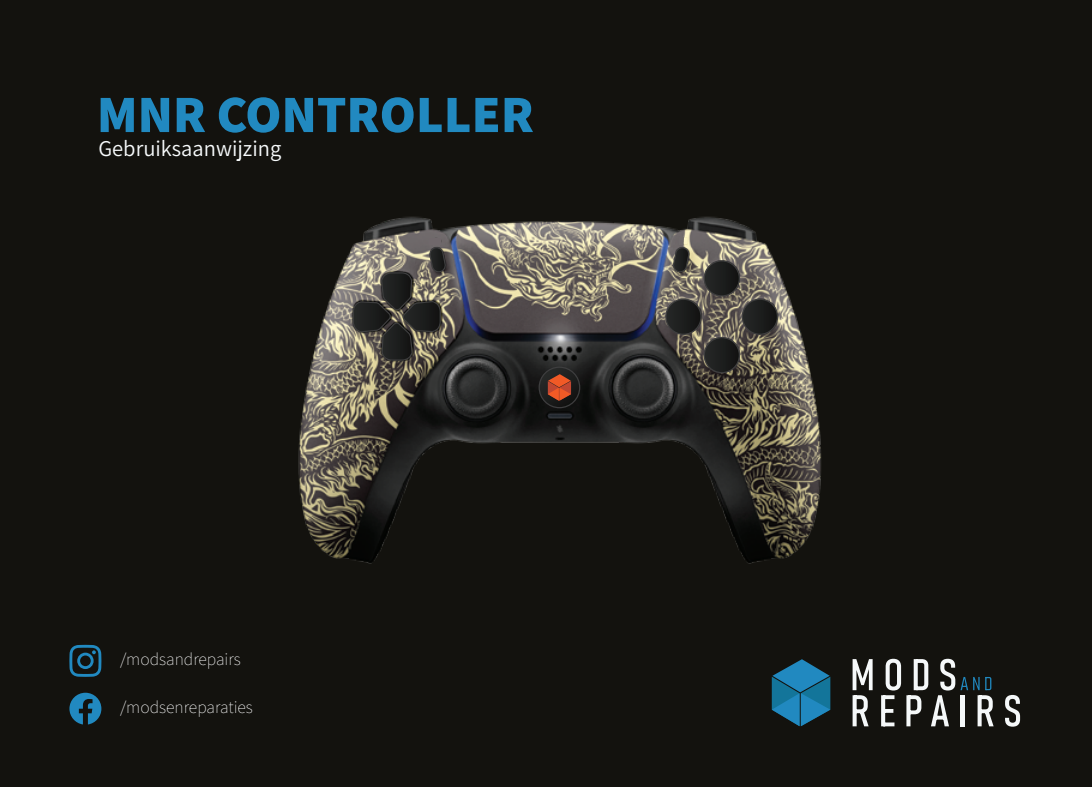
<style>
.page{position:relative;width:1092px;height:787px;background:#fff}
.page>*{position:absolute;margin:0;border:0;box-sizing:border-box;transform-origin:0 0}
.t1{font:800 52.5px "Assistant";color:#2189c0}
.t2{font:22.5px "Assistant";color:#f8fbfc}
.t3{font:200 17.5px "Assistant";color:#fff}
</style>
<div class="page">
<div style="left:0;top:0;width:1091px;height:787px;background:#13120e"></div>
<svg style="left:852px;top:679px;width:20px;height:47px"></svg>
<svg style="left:881px;top:695px;width:2px;height:31px"></svg>
<svg style="left:883px;top:678px;width:110px;height:48px"></svg>
<svg style="left:1005px;top:695px;width:14px;height:31px"></svg>
<svg style="left:771px;top:679px;width:59px;height:47px"></svg>
<svg style="left:69px;top:645px;width:32px;height:32px"></svg>
<svg style="left:69px;top:692px;width:32px;height:32px"></svg>
<img style="left:298px;top:216px;width:693px;height:463px">
<div style="left:430px;top:238px;width:11px;height:6px;background:#70686b"></div>
<svg style="left:538px;top:366px;width:42px;height:42px"></svg>
<svg style="left:665px;top:237px;width:113px;height:136px"></svg>
<svg style="left:352px;top:242px;width:94px;height:119px"></svg>
<h1 class="t1" style="left:97px;top:78px;width:438px">MNR CONTROLLER</h1>
<p class="t2" style="left:98px;top:133px;width:184px">Gebruiksaanwijzing</p>
<p class="t3" style="left:120px;top:647px;width:122px">/modsandrepairs</p>
<p class="t3" style="left:120px;top:695px;width:134px">/modsenreparaties</p>
</div>
